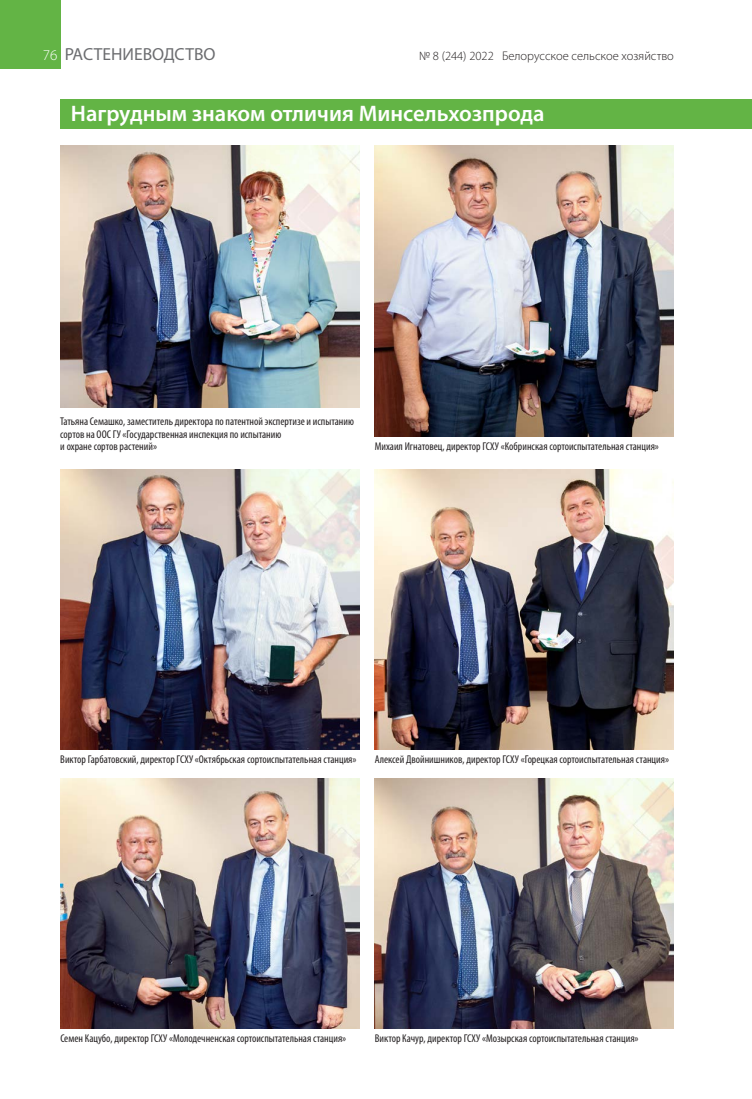
<style>
.page{position:relative;width:752px;height:1099px;background:#fff}
.page>*{position:absolute;margin:0;border:0;box-sizing:border-box;transform-origin:0 0}
.Заг__основа_текста{font:600 22.5px "Myriad Pro";color:#fff}
.t1{font:17.5px "Myriad Pro";color:#6c6d70}
.t2{font:300 12.5px "Myriad Pro";color:#231f20}
.Подпись_фото{font:condensed 11.25px/12.5px "Myriad Pro";color:#231f20}
.s1{font-weight:300;font-size:15px;color:#fff}
.s2{font-weight:300;font-size:15px;color:#231f20}
</style>
<div class="page">
<div style="left:0;top:0;width:60px;height:69px;background:#63b445"></div>
<img style="left:374px;top:145px;width:299px;height:291px">
<img style="left:60px;top:145px;width:299px;height:262px">
<div style="left:60px;top:99px;width:691px;height:29px;background:#63b445"></div>
<img style="left:60px;top:469px;width:299px;height:280px">
<img style="left:374px;top:469px;width:299px;height:280px">
<img style="left:60px;top:778px;width:299px;height:250px">
<img style="left:374px;top:778px;width:299px;height:250px">
<h2 class="t1" style="left:43px;top:43px;width:174px"><span class="s1">76</span><span class="s2">76</span> РАСТЕНИЕВОДСТВО</h2>
<p class="t2" style="left:419px;top:49px;width:256px">№ 8 (244) 2022 Белорусское сельское хозяйство</p>
<p class="Заг__основа_текста" style="left:71px;top:101px;width:475px">Нагрудным знаком отличия Минсельхозпрода</p>
<p class="Подпись_фото" style="left:60px;top:415px;width:295px">Татьяна Семашко, заместитель директора по патентной экспертизе и испытанию сортов на ООС ГУ «Государственная инспекция по испытанию</p>
<p class="Подпись_фото" style="left:60px;top:440px;width:98px">и охране сортов растений»</p>
<p class="Подпись_фото" style="left:374px;top:440px;width:285px">Михаил Игнатовец, директор ГСХУ «Кобринская сортоиспытательная станция»</p>
<p class="Подпись_фото" style="left:60px;top:752px;width:297px">Виктор Гарбатовский, директор ГСХУ «Октябрьская сортоиспытательная станция»</p>
<p class="Подпись_фото" style="left:374px;top:752px;width:296px">Алексей Двойнишников, директор ГСХУ «Горецкая сортоиспытательная станция»</p>
<p class="Подпись_фото" style="left:60px;top:1032px;width:287px">Семен Кацубо, директор ГСХУ «Молодечненская сортоиспытательная станция»</p>
<p class="Подпись_фото" style="left:374px;top:1032px;width:265px">Виктор Качур, директор ГСХУ «Мозырская сортоиспытательная станция»</p>
</div>
